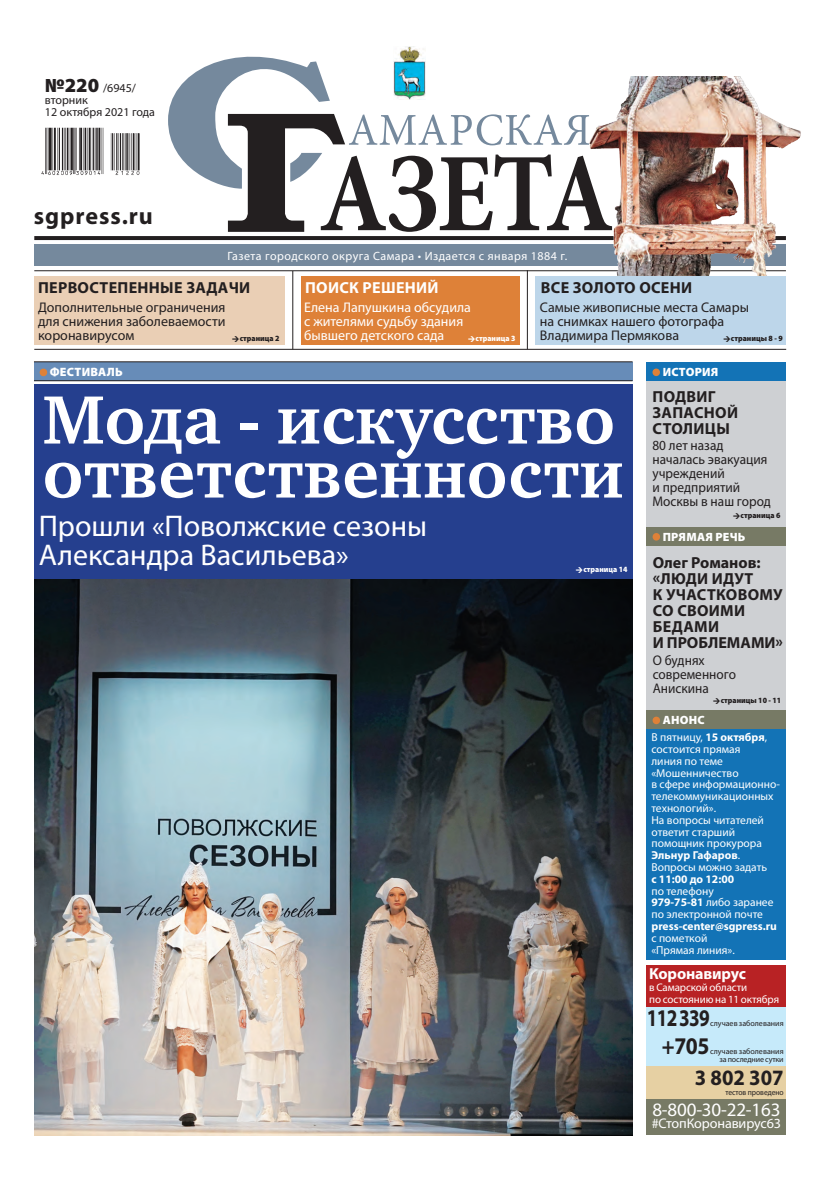
<style>
.page{position:relative;width:820px;height:1191px;background:#fff}
.page>*{position:absolute;margin:0;border:0;box-sizing:border-box;transform-origin:0 0}
.заголовок{font:700 70px/54px "Charter C";color:#fff}
.подзаголовок{font:30px/29px "Myriad Pro";color:#fff}
.ТВ{font:700 24px "Myriad Pro";letter-spacing:.03em;color:#231f20}
.ТВ-2{font:700 24px "Myriad Pro";letter-spacing:.03em;color:#231f20;scale:.8 1}
.ТВ-3{font:700 24px "Myriad Pro";letter-spacing:.03em;color:#231f20;scale:.9 1}
.t1{font:700 22px "Myriad Pro";color:#231f20;scale:.94 1}
.ОФИЦИАЛКА{font:19px "Myriad Pro";letter-spacing:-.01em;color:#fff}
.анонс_2_заголовок{font:700 16px/16px "Myriad Pro";letter-spacing:.02em;color:#231f20}
.анонс_2_заголовок-2{font:700 16px "Myriad Pro";letter-spacing:.02em;color:#fff}
.ОФИЦИАЛКА-2{font:700 16px "Myriad Pro";letter-spacing:-.01em;color:#fff}
.анонс_2_заголовок-3{font:14px/14px "Myriad Pro";color:#231f20;text-align:justify}
.анонс_1_подзаголовок{font:14px/14px "Myriad Pro";color:#231f20;scale:.95 1}
.анонс_2_заголовок-4{font:14px/14px "Myriad Pro";color:#fff}
.ОФИЦИАЛКА-3{font:14px "Myriad Pro";letter-spacing:-.01em;color:#fff}
.надзаголовок{font:900 12.1px "Myriad Pro";letter-spacing:.02em;color:#fff}
.t2{font:12px "Myriad Pro";letter-spacing:.04em;color:#fff}
.t3{font:12px/12px "Myriad Pro";color:#231f20}
.рубрика_на_плашке{font:900 12px "Myriad Pro";letter-spacing:.02em;color:#fff}
.допблок_текст{font:11.5px/11.8px "Myriad Pro";color:#fff}
.ОФИЦИАЛКА-4{font:11px "Myriad Pro";letter-spacing:-.01em;color:#fff}
.ТВ-4{font:8px/8px "Myriad Pro";color:#231f20;text-align:right}
.анонс_1_подзаголовок-2{font:900 8px "Myriad Pro";color:#231f20;scale:.95 1}
.ТВ-5{font:8px "Myriad Pro";color:#231f20;scale:.95 1}
.анонс_1_подзаголовок-3{font:900 8px "Myriad Pro";color:#fff;scale:.95 1}
.анонс_2_заголовок-5{font:900 8px "Myriad Pro";color:#fff;scale:.95 1}
.s1{font-weight:900;font-size:20px}
.s2{font-weight:700}
</style>
<div class="page">
<img style="left:34px;top:578px;width:598px;height:557px">
<svg style="left:168px;top:46px;width:418px;height:186px"></svg>
<hr style="left:34px;top:349px;width:751px;height:1px;background:#231f20">
<div style="left:34px;top:277px;width:250px;height:68px;background:#eacfb5"></div>
<div style="left:34px;top:244px;width:751px;height:21px;background:#75899d"></div>
<svg style="left:34px;top:236px;width:552px;height:4px;background:#262223"></svg>
<hr style="left:292px;top:271px;width:1px;height:78px;background:#231f20">
<img style="left:41px;top:128px;width:99px;height:47px">
<div style="left:301px;top:277px;width:218px;height:68px;background:#de8138"></div>
<hr style="left:526px;top:270px;width:1px;height:79px;background:#231f20">
<div style="left:646px;top:362px;width:139px;height:597px;background:#ced0d3"></div>
<div style="left:646px;top:362px;width:139px;height:19px;background:#1373b6"></div>
<div style="left:652px;top:368px;width:7px;height:8px;background:#de8138;border-radius:50%"></div>
<div style="left:646px;top:527px;width:139px;height:18px;background:#777a65"></div>
<div style="left:652px;top:533px;width:7px;height:7px;background:#de8138;border-radius:50%"></div>
<div style="left:34px;top:362px;width:598px;height:19px;background:#678cb8"></div>
<hr style="left:34px;top:361px;width:598px;height:1px;background:#231f20">
<hr style="left:34px;top:380px;width:598px;height:1px;background:#231f20">
<div style="left:40px;top:368px;width:7px;height:8px;background:#de8138;border-radius:50%"></div>
<div style="left:34px;top:384px;width:598px;height:194px;background:#253f8e"></div>
<hr style="left:34px;top:270px;width:751px;height:1px;background:#231f20">
<div style="left:646px;top:1002px;width:139px;height:64px;background:#c6eafa"></div>
<div style="left:646px;top:965px;width:139px;height:41px;background:#b82224"></div>
<div style="left:646px;top:1098px;width:139px;height:36px;background:#777a65"></div>
<div style="left:646px;top:1066px;width:139px;height:32px;background:#e6d0a3"></div>
<img style="left:586px;top:77px;width:215px;height:200px">
<div style="left:646px;top:710px;width:139px;height:19px;background:#777a65"></div>
<div style="left:652px;top:716px;width:7px;height:8px;background:#de8138;border-radius:50%"></div>
<div style="left:646px;top:729px;width:139px;height:230px;background:#1373b6"></div>
<div style="left:535px;top:277px;width:250px;height:68px;background:#bdd6ea"></div>
<p class="t3" style="left:45px;top:82px;width:112px"><span class="s1">№220</span> /6945/ вторник<br>12 октября 2021 года</p>
<p class="ТВ" style="left:34px;top:200px;width:120px">sgpress.ru</p>
<p class="t2" style="left:227px;top:248px;width:341px">Газета городского округа Самара • Издается с января 1884 г.</p>
<p class="анонс_2_заголовок" style="left:38px;top:279px;width:214px">ПЕРВОСТЕПЕННЫЕ ЗАДАЧИ</p>
<p class="анонс_2_заголовок-2" style="left:305px;top:277px;width:135px">ПОИСК РЕШЕНИЙ</p>
<p class="анонс_2_заголовок" style="left:540px;top:279px;width:153px">ВСЕ ЗОЛОТО ОСЕНИ</p>
<p class="анонс_2_заголовок-3" style="left:38px;top:300px;width:189px">Дополнительные ограничения для снижения заболеваемости коронавирусом</p>
<p class="анонс_1_подзаголовок-2" style="left:240px;top:334px;width:43px">страница 2</p>
<p class="анонс_2_заголовок-4" style="left:304px;top:300px;width:168px">Елена Лапушкина обсудила с жителями судьбу здания бывшего детского сада</p>
<p class="анонс_2_заголовок-3" style="left:539px;top:300px;width:210px;text-align:left">Самые живописные места Самары на снимках нашего фотографа<br>Владимира Пермякова</p>
<p class="анонс_2_заголовок-5" style="left:475px;top:334px;width:43px">страница 3</p>
<p class="анонс_1_подзаголовок-2" style="left:730px;top:334px;width:56px">страницы 8 - 9</p>
<p class="надзаголовок" style="left:50px;top:365px;width:74px">ФЕСТИВАЛЬ</p>
<p class="заголовок" style="left:43px;top:394px;width:582px">Мода - искусство ответственности</p>
<p class="подзаголовок" style="left:39px;top:511px;width:389px">Прошли «Поволжские сезоны<br>Александра Васильева»</p>
<p class="анонс_1_подзаголовок-3" style="left:583px;top:564px;width:48px">страница 14</p>
<p class="рубрика_на_плашке" style="left:662px;top:365px;width:57px">ИСТОРИЯ</p>
<p class="анонс_2_заголовок" style="left:652px;top:388px;width:87px">ПОДВИГ<br>ЗАПАСНОЙ<br>СТОЛИЦЫ</p>
<p class="анонс_1_подзаголовок" style="left:652px;top:438px;width:126px">80 лет назад началась эвакуация учреждений<br>и предприятий<br>Москвы в наш город</p>
<p class="анонс_1_подзаголовок-2" style="left:740px;top:511px;width:43px">страница 6</p>
<p class="рубрика_на_плашке" style="left:662px;top:530px;width:84px">ПРЯМАЯ РЕЧЬ</p>
<p class="анонс_2_заголовок" style="left:652px;top:554px;width:132px">Олег Романов: «ЛЮДИ ИДУТ<br>К УЧАСТКОВОМУ<br>СО СВОИМИ<br>БЕДАМИ<br>И ПРОБЛЕМАМИ»</p>
<p class="анонс_1_подзаголовок" style="left:652px;top:653px;width:89px">О буднях современного<br>Анискина</p>
<p class="анонс_1_подзаголовок-2" style="left:720px;top:695px;width:65px">страницы 10 - 11</p>
<p class="рубрика_на_плашке" style="left:662px;top:713px;width:43px">АНОНС</p>
<p class="допблок_текст" style="left:651px;top:731px;width:130px">В пятницу, <span class="s2">15 октября</span>, состоится прямая<br>линия по теме «Мошенничество<br>в сфере информационно&shy;телекоммуникационных технологий».<br>На вопросы читателей ответит старший помощник прокурора<br><span class="s2">Эльнур Гафаров</span>.</p>
<p class="допблок_текст" style="left:651px;top:861px;width:127px">Вопросы можно задать<br><span class="s2">с 11:00 до 12:00<br></span>по телефону<br><span class="s2">979-75-81</span> либо заранее по электронной почте <span class="s2">press-center@sgpress.ru </span>с пометкой<br>«Прямая линия».</p>
<p class="ОФИЦИАЛКА-2" style="left:649px;top:963px;width:98px">Коронавирус</p>
<p class="ОФИЦИАЛКА-4" style="left:649px;top:980px;width:100px">в Самарской области</p>
<p class="ОФИЦИАЛКА-4" style="left:649px;top:992px;width:131px">по состоянию на 11 октября</p>
<p class="ТВ-2" style="left:646px;top:1002px;width:80px">112 339</p>
<p class="ТВ-4" style="left:709px;top:1019px;width:75px">случаев заболевания</p>
<p class="ТВ-3" style="left:661px;top:1030px;width:54px">+705</p>
<p class="ТВ-4" style="left:709px;top:1047px;width:75px">случаев заболевания за последние сутки</p>
<p class="t1" style="left:694px;top:1063px;width:96px">3 802 307</p>
<p class="ТВ-5" style="left:725px;top:1087px;width:63px">тестов проведено</p>
<p class="ОФИЦИАЛКА" style="left:652px;top:1098px;width:129px">8-800-30-22-163</p>
<p class="ОФИЦИАЛКА-3" style="left:651px;top:1114px;width:131px">#СтопКоронавирус63</p>
</div>
